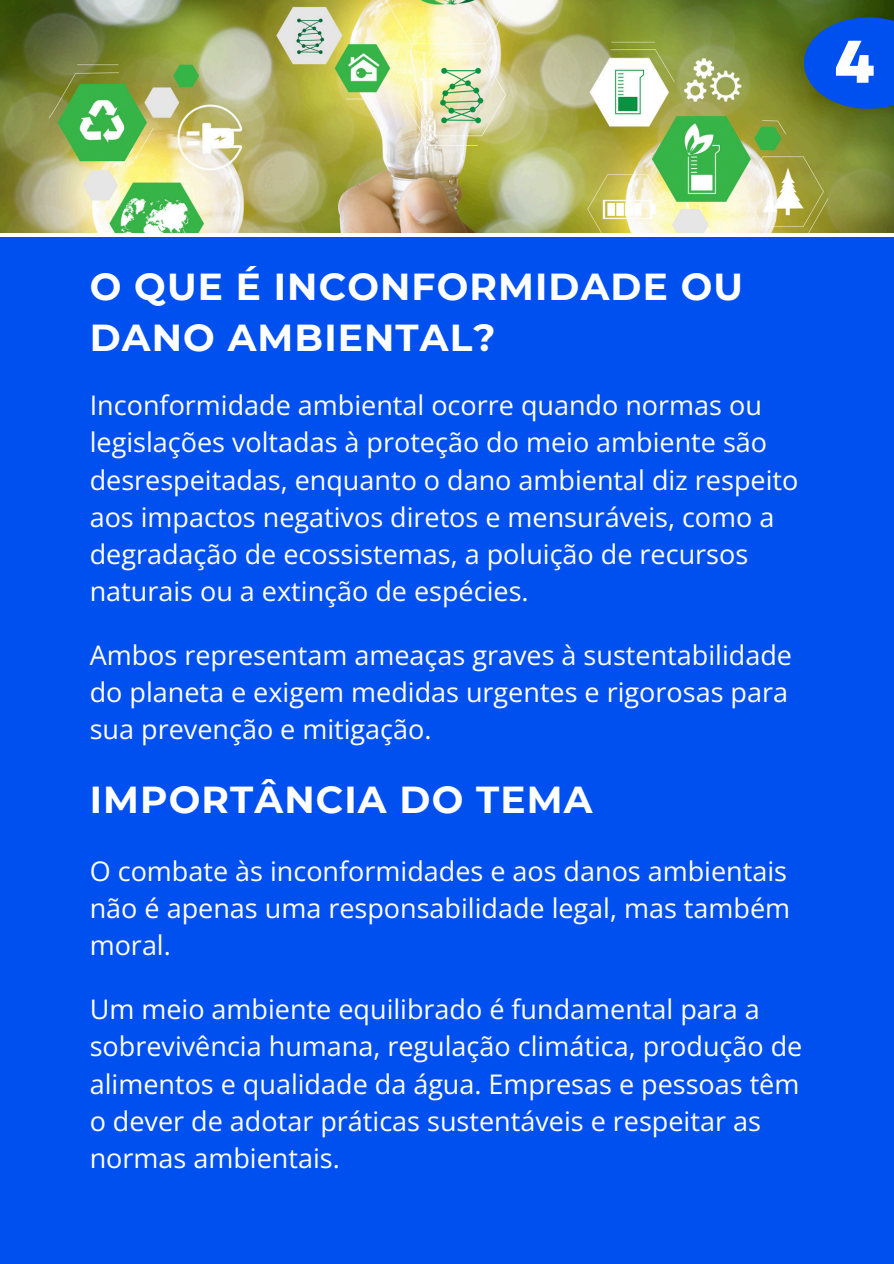
<style>
.page{position:relative;width:894px;height:1264px;background:#fff}
.page>*{position:absolute;margin:0;border:0;box-sizing:border-box;transform-origin:0 0}
.t1{font:800 60px "Garet";color:#fff}
.t2{font:700 37.5px/51.8px "Montserrat";letter-spacing:.03em;color:#fff}
.t3{font:27px/37.2px "Open Sans";color:#fff}
</style>
<div class="page">
<div style="left:0;top:237px;width:893px;height:1026px;background:#0050f0"></div>
<img style="left:0;top:0;width:893px;height:233px">
<svg style="left:803px;top:17px;width:90px;height:92px"></svg>
<p class="t1" style="left:834px;top:19px;width:42px">4</p>
<p class="t2" style="left:90px;top:260px;width:654px">O QUE É INCONFORMIDADE OU<br>DANO AMBIENTAL?</p>
<p class="t3" style="left:90px;top:386px;width:710px">Inconformidade ambiental ocorre quando normas ou legislações voltadas à proteção do meio ambiente são desrespeitadas, enquanto o dano ambiental diz respeito aos impactos negativos diretos e mensuráveis, como a degradação de ecossistemas, a poluição de recursos naturais ou a extinção de espécies.</p>
<h1 class="t3" style="left:90px;top:636px;width:703px">Ambos representam ameaças graves à sustentabilidade do planeta e exigem medidas urgentes e rigorosas para sua prevenção e mitigação.</h1>
<p class="t2" style="left:90px;top:773px;width:504px">IMPORTÂNCIA DO TEMA</p>
<h1 class="t3" style="left:90px;top:851px;width:701px;text-align:justify">O combate às inconformidades e aos danos ambientais não é apenas uma responsabilidade legal, mas também moral.</h1>
<p class="t3" style="left:90px;top:990px;width:714px">Um meio ambiente equilibrado é fundamental para a sobrevivência humana, regulação climática, produção de alimentos e qualidade da água. Empresas e pessoas têm o dever de adotar práticas sustentáveis e respeitar as normas ambientais.</p>
</div>
